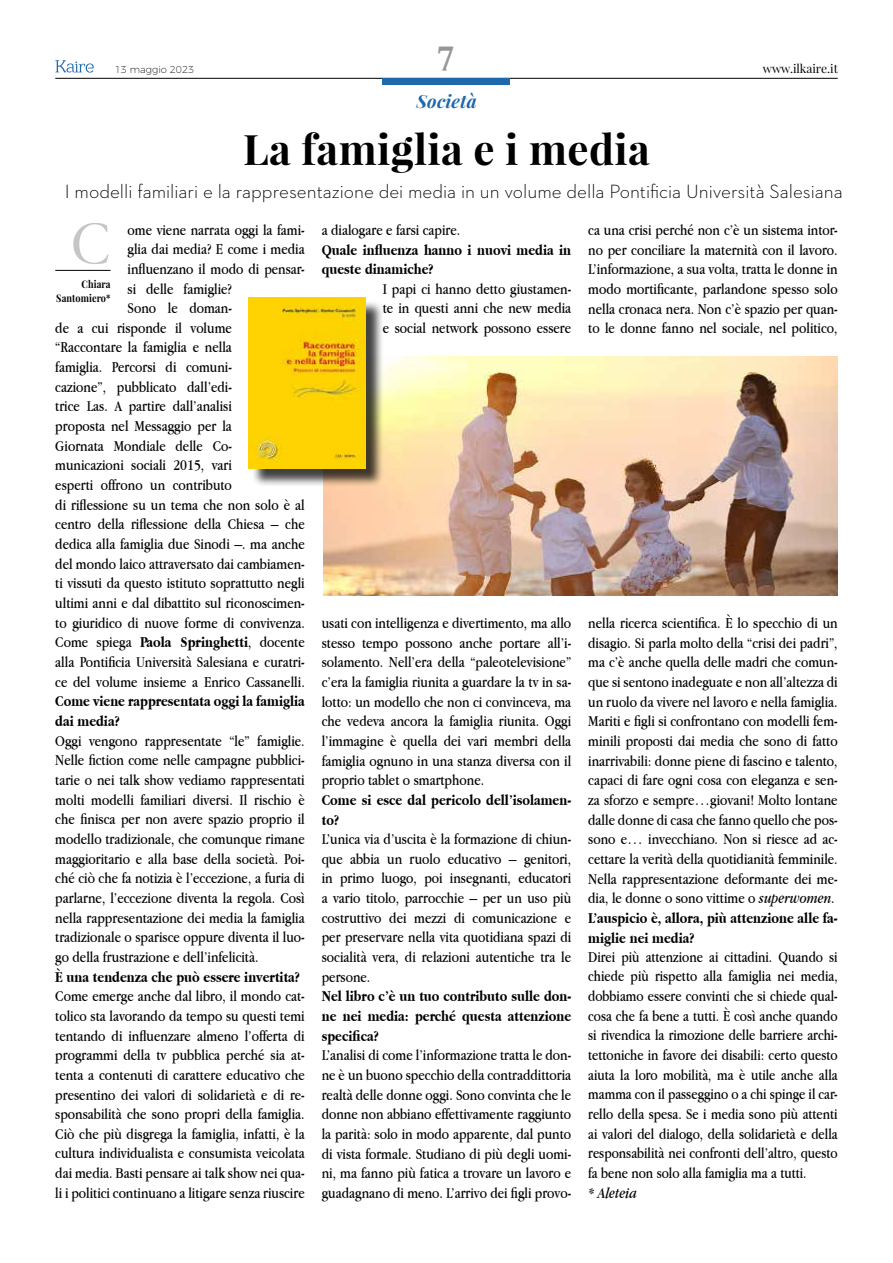
<style>
.page{position:relative;width:893px;height:1263px;background:#fff}
.page>*{position:absolute;margin:0;border:0;box-sizing:border-box;transform-origin:0 0}
.t1{font:63px "Garamond";color:#c6c6c6}
.t2{font:700 42px "Playfair Display";letter-spacing:.01em;color:#000}
.t3{font:700 37.5px "Garamond";color:#949699}
.t4{font:300 19.5px "Neutraface 2 Text";color:#000}
.t5{font:italic 700 18px "Playfair Display";letter-spacing:.01em;color:#1e69ab}
.t6{font:15.75px/19.6px "Apple Garamond";color:#000;text-align:justify}
.t7{font:700 15.75px/19.6px "Apple Garamond";color:#000}
.t8{font:italic 15.75px "Apple Garamond";color:#000}
.t9{font:12px "Playfair Display";color:#000}
.t10{font:700 10.5px/13.5px "Playfair Display";letter-spacing:.01em;color:#000;text-align:right;scale:.87 1}
.t11{font:200 9.9px "Montserrat";color:#000}
.s1{font-weight:700}
.s2{font-style:italic}
</style>
<div class="page">
<hr style="left:55px;top:78px;width:783px;height:1px;background:#000">
<div style="left:382px;top:78px;width:127px;height:7px;background:#1e69ab"></div>
<svg style="left:55px;top:60px;width:39px;height:13px"></svg>
<img style="left:323px;top:356px;width:515px;height:239px">
<hr style="left:55px;top:270px;width:56px;height:1px;background:#000">
<div style="left:251px;top:300px;width:134px;height:187px;background:#000;opacity:.75"></div>
<img style="left:249px;top:298px;width:117px;height:171px">
<p class="t11" style="left:115px;top:62px;width:81px">13 maggio 2023</p>
<h3 class="t3" style="left:437px;top:36px;width:19px">7</h3>
<p class="t9" style="left:763px;top:61px;width:77px">www.ilkaire.it</p>
<p class="t5" style="left:417px;top:89px;width:62px">Società</p>
<h2 class="t2" style="left:243px;top:122px;width:408px">La famiglia e i media</h2>
<p class="t4" style="left:65px;top:180px;width:779px">I modelli familiari e la rappresentazione dei media in un volume della Pontificia Università Salesiana</p>
<h1 class="t1" style="left:71px;top:206px;width:42px">C</h1>
<p class="t10" style="left:56px;top:277px;width:64px">Chiara<br>Santomiero*</p>
<p class="t6" style="left:128px;top:219px;width:179px">ome viene narrata oggi la fami-</p>
<p class="t6" style="left:128px;top:239px;width:179px">glia dai media? E come i media</p>
<p class="t6" style="left:128px;top:259px;width:179px">influenzano il modo di pensar-</p>
<p class="t6" style="left:128px;top:278px;width:106px">si delle famiglie?</p>
<p class="t6" style="left:128px;top:298px;width:106px">Sono le doman-</p>
<p class="t6" style="left:55px;top:318px;width:178px">de a cui risponde il volume</p>
<p class="t6" style="left:55px;top:337px;width:178px">“Raccontare la famiglia e nella</p>
<p class="t6" style="left:55px;top:357px;width:178px">famiglia. Percorsi di comuni-</p>
<p class="t6" style="left:55px;top:377px;width:178px">cazione”, pubblicato dall’edi-</p>
<p class="t6" style="left:55px;top:396px;width:178px">trice Las. A partire dall’analisi</p>
<p class="t6" style="left:55px;top:416px;width:178px">proposta nel Messaggio per la</p>
<p class="t6" style="left:55px;top:436px;width:178px">Giornata Mondiale delle Co-</p>
<p class="t6" style="left:55px;top:455px;width:178px">municazioni sociali 2015, vari</p>
<p class="t6" style="left:55px;top:475px;width:178px">esperti offrono un contributo</p>
<p class="t6" style="left:55px;top:495px;width:251px">di riflessione su un tema che non solo è al</p>
<p class="t6" style="left:55px;top:514px;width:251px">centro della riflessione della Chiesa – che</p>
<p class="t6" style="left:55px;top:534px;width:251px">dedica alla famiglia due Sinodi –. ma anche</p>
<p class="t6" style="left:55px;top:553px;width:251px">del mondo laico attraversato dai cambiamen-</p>
<p class="t6" style="left:55px;top:573px;width:251px">ti vissuti da questo istituto soprattutto negli</p>
<p class="t6" style="left:55px;top:593px;width:251px">ultimi anni e dal dibattito sul riconoscimen-</p>
<p class="t6" style="left:55px;top:612px;width:251px">to giuridico di nuove forme di convivenza.</p>
<p class="t6" style="left:55px;top:632px;width:251px">Come spiega <span class="s1">Paola Springhetti</span>, docente</p>
<p class="t6" style="left:55px;top:652px;width:251px">alla Pontificia Università Salesiana e curatri-</p>
<p class="t6" style="left:55px;top:671px;width:251px">ce del volume insieme a Enrico Cassanelli.</p>
<p class="t7" style="left:55px;top:691px;width:251px">Come viene rappresentata oggi la famiglia dai media?</p>
<p class="t6" style="left:55px;top:730px;width:251px">Oggi vengono rappresentate “le” famiglie.<br>Nelle fiction come nelle campagne pubblici&shy;tarie o nei talk show vediamo rappresentati molti modelli familiari diversi. Il rischio è che finisca per non avere spazio proprio il modello tradizionale, che comunque rimane maggioritario e alla base della società. Poi&shy;ché ciò che fa notizia è l’eccezione, a furia di parlarne, l’eccezione diventa la regola. Così nella rappresentazione dei media la famiglia tradizionale o sparisce oppure diventa il luo&shy;go della frustrazione e dell’infelicità.</p>
<p class="t7" style="left:55px;top:967px;width:246px">È una tendenza che può essere invertita?</p>
<p class="t6" style="left:55px;top:986px;width:251px">Come emerge anche dal libro, il mondo cat&shy;tolico sta lavorando da tempo su questi temi tentando di influenzare almeno l’offerta di programmi della tv pubblica perché sia at&shy;tenta a contenuti di carattere educativo che presentino dei valori di solidarietà e di re&shy;sponsabilità che sono propri della famiglia.<br>Ciò che più disgrega la famiglia, infatti, è la cultura individualista e consumista veicolata dai media. Basti pensare ai talk show nei qua&shy;li i politici continuano a litigare senza riuscire</p>
<p class="t6" style="left:322px;top:220px;width:140px">a dialogare e farsi capire.</p>
<p class="t7" style="left:322px;top:240px;width:251px">Quale influenza hanno i nuovi media in queste dinamiche?</p>
<p class="t6" style="left:383px;top:279px;width:190px">I papi ci hanno detto giustamen&shy;te in questi anni che new media e social network possono essere</p>
<p class="t6" style="left:588px;top:220px;width:251px">ca una crisi perché non c’è un sistema intor&shy;no per conciliare la maternità con il lavoro.<br>L’informazione, a sua volta, tratta le donne in modo mortificante, parlandone spesso solo nella cronaca nera. Non c’è spazio per quan&shy;to le donne fanno nel sociale, nel politico,</p>
<p class="t6" style="left:588px;top:613px;width:251px;text-align:left">nella ricerca scientifica. È lo specchio di un disagio. Si parla molto della “crisi dei padri”, ma c’è anche quella delle madri che comun&shy;que si sentono inadeguate e non all’altezza di un ruolo da vivere nel lavoro e nella famiglia.<br>Mariti e figli si confrontano con modelli fem&shy;minili proposti dai media che sono di fatto inarrivabili: donne piene di fascino e talento, capaci di fare ogni cosa con eleganza e sen&shy;za sforzo e sempre…giovani! Molto lontane dalle donne di casa che fanno quello che pos&shy;sono e… invecchiano. Non si riesce ad ac&shy;cettare la verità della quotidianità femminile.<br>Nella rappresentazione deformante dei me&shy;dia, le donne o sono vittime o <span class="s2">superwomen</span>.<br><span class="s1">L’auspicio è, allora, più attenzione alle fa&shy;miglie nei media?</span></p>
<p class="t6" style="left:588px;top:946px;width:251px">Direi più attenzione ai cittadini. Quando si chiede più rispetto alla famiglia nei media, dobbiamo essere convinti che si chiede qual&shy;cosa che fa bene a tutti. È così anche quando si rivendica la rimozione delle barriere archi&shy;tettoniche in favore dei disabili: certo questo aiuta la loro mobilità, ma è utile anche alla mamma con il passeggino o a chi spinge il car&shy;rello della spesa. Se i media sono più attenti ai valori del dialogo, della solidarietà e della responsabilità nei confronti dell’altro, questo fa bene non solo alla famiglia ma a tutti.</p>
<p class="t8" style="left:588px;top:1183px;width:50px">* Aleteia</p>
<p class="t6" style="left:322px;top:613px;width:251px">usati con intelligenza e divertimento, ma allo stesso tempo possono anche portare all’i&shy;solamento. Nell’era della “paleotelevisione” c’era la famiglia riunita a guardare la tv in sa&shy;lotto: un modello che non ci convinceva, ma che vedeva ancora la famiglia riunita. Oggi l’immagine è quella dei vari membri della famiglia ognuno in una stanza diversa con il proprio tablet o smartphone.</p>
<p class="t7" style="left:322px;top:790px;width:251px">Come si esce dal pericolo dell’isolamen&shy;to?</p>
<p class="t6" style="left:322px;top:829px;width:251px">L’unica via d’uscita è la formazione di chiun&shy;que abbia un ruolo educativo – genitori, in primo luogo, poi insegnanti, educatori a vario titolo, parrocchie – per un uso più costruttivo dei mezzi di comunicazione e per preservare nella vita quotidiana spazi di socialità vera, di relazioni autentiche tra le persone.</p>
<p class="t7" style="left:322px;top:986px;width:251px;text-align:justify">Nel libro c’è un tuo contributo sulle don&shy;ne nei media: perché questa attenzione specifica?</p>
<p class="t6" style="left:322px;top:1045px;width:251px">L’analisi di come l’informazione tratta le don&shy;ne è un buono specchio della contraddittoria realtà delle donne oggi. Sono convinta che le donne non abbiano effettivamente raggiunto la parità: solo in modo apparente, dal punto di vista formale. Studiano di più degli uomi&shy;ni, ma fanno più fatica a trovare un lavoro e guadagnano di meno. L’arrivo dei figli provo-</p>
</div>
